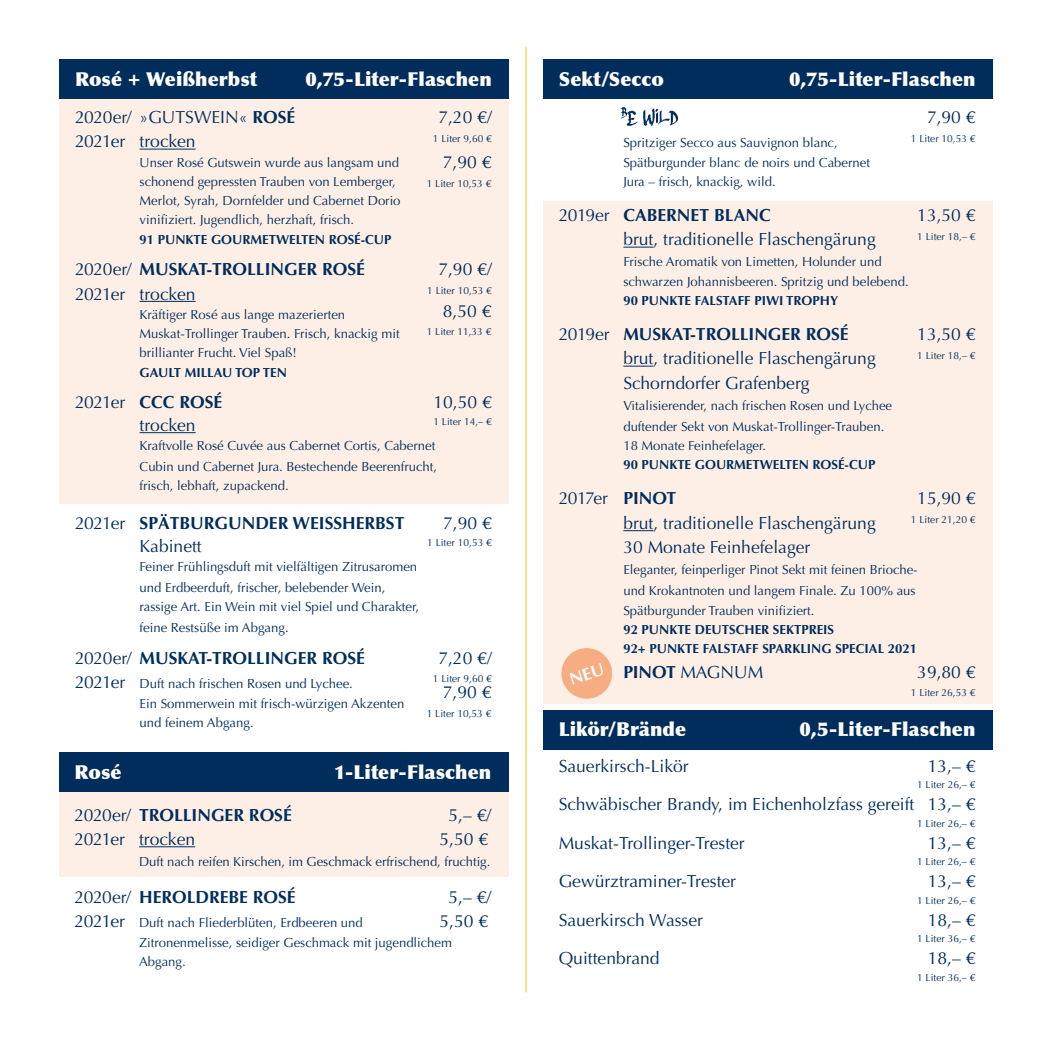
<style>
.page{position:relative;width:1042px;height:1042px;background:#fff}
.page>*{position:absolute;margin:0;border:0;box-sizing:border-box;transform-origin:0 0}
.t1{font:900 19.25px "Optima";letter-spacing:.005em;color:#fff}
.t2{font:17.5px "Optima";color:#002d5c}
.t3{font:700 17.5px "Optima";color:#002d5c}
.t4{font:13.12px/19.2px "Optima";color:#002d5c}
.t5{font:700 13.12px/19.2px "Optima";color:#002d5c}
.t6{font:10.15px "Optima";color:#002d5c}
.s1{font-weight:700}
.s2{font-weight:400}
.s3{font-size:17.5px}
</style>
<div class="page">
<hr style="left:525px;top:47px;width:1px;height:945px;background:#f5c618">
<div style="left:59px;top:94px;width:449px;height:410px;background:#feefe6"></div>
<div style="left:543px;top:201px;width:449px;height:502px;background:#feefe6"></div>
<div style="left:60px;top:60px;width:448px;height:39px;background:#002d5c"></div>
<div style="left:543px;top:60px;width:449px;height:39px;background:#002d5c"></div>
<hr style="left:140px;top:149px;width:56px;height:1px;background:#002d5c">
<hr style="left:140px;top:301px;width:56px;height:1px;background:#002d5c">
<hr style="left:140px;top:432px;width:56px;height:1px;background:#002d5c">
<hr style="left:623px;top:247px;width:30px;height:1px;background:#002d5c">
<hr style="left:623px;top:366px;width:30px;height:1px;background:#002d5c">
<hr style="left:623px;top:530px;width:30px;height:1px;background:#002d5c">
<div style="left:543px;top:710px;width:449px;height:40px;background:#002d5c"></div>
<div style="left:59px;top:788px;width:449px;height:89px;background:#feefe6"></div>
<div style="left:59px;top:752px;width:449px;height:39px;background:#002d5c"></div>
<hr style="left:139px;top:846px;width:56px;height:1px;background:#002d5c">
<img style="left:620px;top:107px;width:58px;height:20px">
<svg style="left:561px;top:648px;width:52px;height:51px"></svg>
<h1 class="t1" style="left:75px;top:68px;width:183px">Rosé + Weißherbst</h1>
<h1 class="t1" style="left:305px;top:68px;width:188px">0,75-Liter-Flaschen</h1>
<h2 class="t2" style="left:75px;top:107px;width:222px">2020er/ »GUTSWEIN« <span class="s1">ROSÉ</span></h2>
<h2 class="t2" style="left:438px;top:107px;width:55px">7,20 €/</h2>
<h2 class="t2" style="left:75px;top:131px;width:122px">2021er trocken</h2>
<p class="t6" style="left:433px;top:132px;width:60px">1 Liter 9,60 €</p>
<p class="t4" style="left:140px;top:153px;width:262px">Unser Rosé Gutswein wurde aus langsam und schonend gepressten Trauben von Lemberger, Merlot, Syrah, Dornfelder und Cabernet Dorio vinifiziert. Jugendlich, herzhaft, frisch.</p>
<p class="t5" style="left:140px;top:230px;width:253px">91 PUNKTE GOURMETWELTEN ROSÉ-CUP</p>
<h2 class="t3" style="left:75px;top:259px;width:291px"><span class="s2">2020er/</span> MUSKAT-TROLLINGER ROSÉ</h2>
<h2 class="t2" style="left:438px;top:259px;width:55px">7,90 €/</h2>
<h2 class="t2" style="left:75px;top:283px;width:122px">2021er trocken</h2>
<p class="t6" style="left:427px;top:284px;width:66px">1 Liter 10,53 €</p>
<p class="t4" style="left:140px;top:305px;width:262px">Kräftiger Rosé aus lange mazerierten<br>Muskat-Trollinger Trauben. Frisch, knackig mit brillianter Frucht. Viel Spaß!</p>
<p class="t5" style="left:140px;top:363px;width:149px">GAULT MILLAU TOP TEN</p>
<h2 class="t3" style="left:75px;top:392px;width:149px"><span class="s2">2021er</span> CCC ROSÉ</h2>
<h2 class="t2" style="left:433px;top:392px;width:60px">10,50 €</h2>
<h2 class="t2" style="left:140px;top:415px;width:58px">trocken</h2>
<p class="t6" style="left:433px;top:416px;width:60px">1 Liter 14,– €</p>
<p class="t4" style="left:140px;top:435px;width:299px;line-height:21px">Kraftvolle Rosé Cuvée aus Cabernet Cortis, Cabernet<br>Cubin und Cabernet Jura. Bestechende Beerenfrucht,</p>
<p class="t4" style="left:140px;top:476px;width:151px">frisch, lebhaft, zupackend.</p>
<h2 class="t3" style="left:75px;top:513px;width:331px"><span class="s2">2021er</span> SPÄTBURGUNDER WEISSHERBST</h2>
<h2 class="t2" style="left:443px;top:513px;width:50px">7,90 €</h2>
<h2 class="t2" style="left:140px;top:536px;width:64px">Kabinett</h2>
<p class="t6" style="left:427px;top:536px;width:66px">1 Liter 10,53 €</p>
<p class="t4" style="left:140px;top:556px;width:279px;line-height:21px">Feiner Frühlingsduft mit vielfältigen Zitrusaromen und Erdbeerduft, frischer, belebender Wein,</p>
<p class="t4" style="left:140px;top:596px;width:281px;line-height:21px">rassige Art. Ein Wein mit viel Spiel und Charakter, feine Restsüße im Abgang.</p>
<h2 class="t3" style="left:75px;top:647px;width:291px"><span class="s2">2020er/</span> MUSKAT-TROLLINGER ROSÉ</h2>
<h2 class="t2" style="left:438px;top:648px;width:55px">7,20 €/</h2>
<p class="t4" style="left:75px;top:674px;width:279px"><span class="s3">2021er</span> Duft nach frischen Rosen und Lychee.</p>
<p class="t6" style="left:433px;top:673px;width:60px">1 Liter 9,60 €</p>
<p class="t4" style="left:140px;top:693px;width:266px">Ein Sommerwein mit frisch-würzigen Akzenten und feinem Abgang.</p>
<h2 class="t2" style="left:443px;top:152px;width:50px">7,90 €</h2>
<p class="t6" style="left:427px;top:178px;width:66px">1 Liter 10,53 €</p>
<h2 class="t2" style="left:443px;top:300px;width:50px">8,50 €</h2>
<p class="t6" style="left:427px;top:326px;width:66px">1 Liter 11,33 €</p>
<h2 class="t2" style="left:443px;top:682px;width:50px">7,90 €</h2>
<p class="t6" style="left:427px;top:708px;width:66px">1 Liter 10,53 €</p>
<h1 class="t1" style="left:75px;top:760px;width:48px">Rosé</h1>
<h1 class="t1" style="left:334px;top:760px;width:159px">1-Liter-Flaschen</h1>
<h2 class="t3" style="left:75px;top:804px;width:219px"><span class="s2">2020er/</span> TROLLINGER ROSÉ</h2>
<h2 class="t2" style="left:448px;top:804px;width:44px">5,– €/</h2>
<h2 class="t2" style="left:75px;top:829px;width:122px">2021er trocken</h2>
<h2 class="t2" style="left:439px;top:829px;width:50px">5,50 €</h2>
<p class="t4" style="left:139px;top:852px;width:353px">Duft nach reifen Kirschen, im Geschmack erfrischend, fruchtig.</p>
<h2 class="t3" style="left:75px;top:886px;width:223px"><span class="s2">2020er/</span> HEROLDREBE ROSÉ</h2>
<h2 class="t2" style="left:448px;top:886px;width:44px">5,– €/</h2>
<p class="t4" style="left:75px;top:913px;width:290px"><span class="s3">2021er</span> Duft nach Fliederblüten, Erdbeeren und</p>
<h2 class="t2" style="left:439px;top:911px;width:50px">5,50 €</h2>
<p class="t4" style="left:139px;top:932px;width:314px">Zitronenmelisse, seidiger Geschmack mit jugendlichem<br>Abgang.</p>
<h1 class="t1" style="left:559px;top:68px;width:107px">Sekt/Secco</h1>
<h1 class="t1" style="left:789px;top:68px;width:188px">0,75-Liter-Flaschen</h1>
<h2 class="t2" style="left:927px;top:107px;width:50px">7,90 €</h2>
<p class="t4" style="left:623px;top:133px;width:216px">Spritziger Secco aus Sauvignon blanc,</p>
<p class="t6" style="left:911px;top:132px;width:66px">1 Liter 10,53 €</p>
<p class="t4" style="left:623px;top:153px;width:248px">Spätburgunder blanc de noirs und Cabernet<br>Jura – frisch, knackig, wild.</p>
<h2 class="t3" style="left:559px;top:205px;width:213px"><span class="s2">2019er</span> CABERNET BLANC</h2>
<h2 class="t2" style="left:917px;top:205px;width:60px">13,50 €</h2>
<h2 class="t2" style="left:623px;top:229px;width:254px">brut, traditionelle Flaschengärung</h2>
<p class="t6" style="left:917px;top:230px;width:60px">1 Liter 18,– €</p>
<p class="t4" style="left:623px;top:252px;width:287px">Frische Aromatik von Limetten, Holunder und schwarzen Johannisbeeren. Spritzig und belebend.</p>
<p class="t5" style="left:623px;top:291px;width:216px">90 PUNKTE FALSTAFF PIWI TROPHY</p>
<h2 class="t3" style="left:559px;top:324px;width:291px"><span class="s2">2019er</span> MUSKAT-TROLLINGER ROSÉ</h2>
<h2 class="t2" style="left:917px;top:324px;width:60px">13,50 €</h2>
<h2 class="t2" style="left:623px;top:348px;width:254px">brut, traditionelle Flaschengärung</h2>
<p class="t6" style="left:917px;top:349px;width:60px">1 Liter 18,– €</p>
<h2 class="t2" style="left:623px;top:373px;width:188px">Schorndorfer Grafenberg</h2>
<p class="t4" style="left:623px;top:395px;width:270px;line-height:21px">Vitalisierender, nach frischen Rosen und Lychee duftender Sekt von Muskat-Trollinger-Trauben.</p>
<p class="t4" style="left:623px;top:436px;width:144px">18 Monate Feinhefelager.</p>
<p class="t5" style="left:623px;top:455px;width:253px">90 PUNKTE GOURMETWELTEN ROSÉ-CUP</p>
<h2 class="t2" style="left:559px;top:488px;width:119px">2017er <span class="s1">PINOT</span></h2>
<h2 class="t2" style="left:917px;top:488px;width:60px">15,90 €</h2>
<h2 class="t2" style="left:623px;top:513px;width:254px">brut, traditionelle Flaschengärung</h2>
<p class="t6" style="left:911px;top:514px;width:66px">1 Liter 21,20 €</p>
<h2 class="t2" style="left:623px;top:537px;width:188px">30 Monate Feinhefelager</h2>
<p class="t4" style="left:623px;top:560px;width:296px;line-height:21px">Eleganter, feinperliger Pinot Sekt mit feinen Brioche&shy;und Krokantnoten und langem Finale. Zu 100% aus</p>
<p class="t4" style="left:623px;top:601px;width:193px">Spätburgunder Trauben vinifiziert.</p>
<p class="t5" style="left:623px;top:620px;width:295px">92 PUNKTE DEUTSCHER SEKTPREIS<br>92+ PUNKTE FALSTAFF SPARKLING SPECIAL 2021</p>
<h2 class="t2" style="left:623px;top:661px;width:141px"><span class="s1">PINOT</span> MAGNUM</h2>
<h2 class="t2" style="left:917px;top:661px;width:60px">39,80 €</h2>
<p class="t6" style="left:911px;top:687px;width:66px">1 Liter 26,53 €</p>
<h1 class="t1" style="left:559px;top:718px;width:129px">Likör/Brände</h1>
<h1 class="t1" style="left:799px;top:718px;width:177px">0,5-Liter-Flaschen</h1>
<h2 class="t2" style="left:559px;top:755px;width:131px">Sauerkirsch-Likör</h2>
<h2 class="t2" style="left:928px;top:755px;width:49px">13,– €</h2>
<p class="t6" style="left:917px;top:779px;width:60px">1 Liter 26,– €</p>
<h2 class="t2" style="left:559px;top:794px;width:418px">Schwäbischer Brandy, im Eichenholzfass gereift 13,– €</h2>
<p class="t6" style="left:917px;top:817px;width:60px">1 Liter 26,– €</p>
<h2 class="t2" style="left:559px;top:832px;width:188px">Muskat-Trollinger-Trester</h2>
<h2 class="t2" style="left:928px;top:832px;width:49px">13,– €</h2>
<p class="t6" style="left:917px;top:856px;width:60px">1 Liter 26,– €</p>
<h2 class="t2" style="left:559px;top:871px;width:179px">Gewürztraminer-Trester</h2>
<h2 class="t2" style="left:928px;top:871px;width:49px">13,– €</h2>
<p class="t6" style="left:917px;top:894px;width:60px">1 Liter 26,– €</p>
<h2 class="t2" style="left:559px;top:909px;width:146px">Sauerkirsch Wasser</h2>
<h2 class="t2" style="left:928px;top:909px;width:49px">18,– €</h2>
<p class="t6" style="left:917px;top:933px;width:60px">1 Liter 36,– €</p>
<h2 class="t2" style="left:559px;top:948px;width:102px">Quittenbrand</h2>
<h2 class="t2" style="left:928px;top:948px;width:49px">18,– €</h2>
<p class="t6" style="left:917px;top:971px;width:60px">1 Liter 36,– €</p>
</div>
